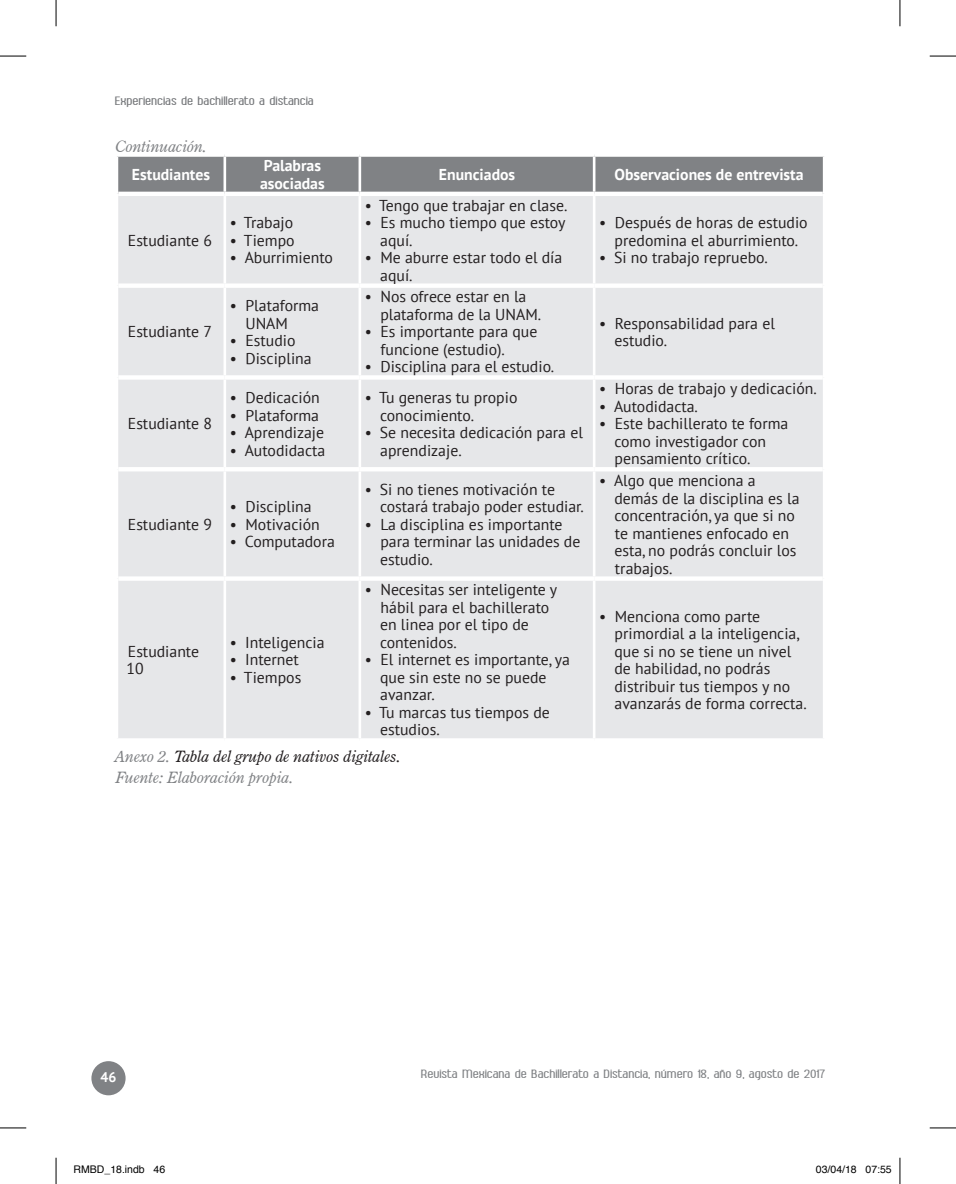
<style>
.page{position:relative;width:956px;height:1184px;background:#fff}
.page>*{position:absolute;margin:0;border:0;box-sizing:border-box;transform-origin:0 0}
.TABLA_TEXTO_IZQ{font:15.75px/17.5px "PT Sans";color:#231f20}
.TABLA_TITULO{font:700 15.75px/17.5px "PT Sans";color:#fff}
.FIGURA_TIT{font:italic 15.75px "Century Oldstyle BT";color:#231f20}
.FIGURA_TIT-2{font:italic 15.75px "Century Oldstyle BT";color:#808285}
.TEXTO1{font:italic 15.75px "Century Oldstyle BT";color:#808285}
.t1{font:700 14px "Ambrosia";color:#808285}
.t2{font:700 14px "Ambrosia";color:#76787b}
.t3{font:700 14px "PT Sans";color:#fff}
.t4{font:10.5px "Helvetica";color:#000}
.s1{color:#808285}
</style>
<div class="page">
<div style="left:91px;top:1060px;width:35px;height:34px;background:#808285;border-radius:50%"></div>
<div style="left:118px;top:157px;width:704px;height:34px;background:#808285"></div>
<div style="left:118px;top:196px;width:704px;height:542px;background:#e6e7e9"></div>
<hr style="left:223px;top:157px;width:3px;height:34px;background:#fff">
<hr style="left:358px;top:157px;width:3px;height:34px;background:#fff">
<hr style="left:592px;top:157px;width:3px;height:34px;background:#fff">
<hr style="left:223px;top:196px;width:3px;height:87px;background:#fff">
<hr style="left:358px;top:196px;width:3px;height:87px;background:#fff">
<hr style="left:592px;top:196px;width:3px;height:87px;background:#fff">
<hr style="left:223px;top:288px;width:3px;height:87px;background:#fff">
<hr style="left:358px;top:288px;width:3px;height:87px;background:#fff">
<hr style="left:592px;top:288px;width:3px;height:87px;background:#fff">
<hr style="left:223px;top:379px;width:3px;height:88px;background:#fff">
<hr style="left:358px;top:379px;width:3px;height:88px;background:#fff">
<hr style="left:592px;top:379px;width:3px;height:88px;background:#fff">
<hr style="left:223px;top:471px;width:3px;height:105px;background:#fff">
<hr style="left:358px;top:471px;width:3px;height:105px;background:#fff">
<hr style="left:592px;top:471px;width:3px;height:105px;background:#fff">
<hr style="left:223px;top:580px;width:3px;height:158px;background:#fff">
<hr style="left:358px;top:580px;width:3px;height:158px;background:#fff">
<hr style="left:592px;top:580px;width:3px;height:158px;background:#fff">
<div style="left:118px;top:283px;width:107px;height:5px;background:#fff"></div>
<div style="left:225px;top:283px;width:135px;height:5px;background:#fff"></div>
<div style="left:360px;top:283px;width:234px;height:5px;background:#fff"></div>
<div style="left:594px;top:283px;width:228px;height:5px;background:#fff"></div>
<hr style="left:118px;top:375px;width:107px;height:4px;background:#fff">
<hr style="left:225px;top:375px;width:135px;height:4px;background:#fff">
<hr style="left:360px;top:375px;width:234px;height:4px;background:#fff">
<hr style="left:594px;top:375px;width:228px;height:4px;background:#fff">
<hr style="left:118px;top:467px;width:107px;height:4px;background:#fff">
<hr style="left:225px;top:467px;width:135px;height:4px;background:#fff">
<hr style="left:360px;top:467px;width:234px;height:4px;background:#fff">
<hr style="left:594px;top:467px;width:228px;height:4px;background:#fff">
<hr style="left:118px;top:576px;width:107px;height:4px;background:#fff">
<hr style="left:225px;top:576px;width:135px;height:4px;background:#fff">
<hr style="left:360px;top:576px;width:234px;height:4px;background:#fff">
<hr style="left:594px;top:576px;width:228px;height:4px;background:#fff">
<svg style="left:0;top:56px;width:26px;height:1px"></svg>
<svg style="left:929px;top:56px;width:26px;height:1px"></svg>
<svg style="left:0;top:1127px;width:26px;height:1px"></svg>
<svg style="left:929px;top:1127px;width:26px;height:1px"></svg>
<svg style="left:56px;top:0;width:1px;height:26px"></svg>
<svg style="left:56px;top:1157px;width:1px;height:26px"></svg>
<svg style="left:899px;top:0;width:1px;height:26px"></svg>
<svg style="left:899px;top:1157px;width:1px;height:26px"></svg>
<p class="t2" style="left:116px;top:95px;width:200px">Experiencias de bachillerato a distancia</p>
<p class="TEXTO1" style="left:116px;top:137px;width:93px">Continuación.</p>
<p class="TABLA_TITULO" style="left:132px;top:165px;width:80px">Estudiantes</p>
<p class="TABLA_TITULO" style="left:260px;top:157px;width:66px">Palabras asociadas</p>
<p class="TABLA_TITULO" style="left:439px;top:165px;width:78px">Enunciados</p>
<p class="TABLA_TITULO" style="left:614px;top:165px;width:190px">Observaciones de entrevista</p>
<p class="TABLA_TEXTO_IZQ" style="left:128px;top:231px;width:85px">Estudiante 6</p>
<p class="TABLA_TEXTO_IZQ" style="left:128px;top:323px;width:85px">Estudiante 7</p>
<p class="TABLA_TEXTO_IZQ" style="left:128px;top:414px;width:85px">Estudiante 8</p>
<p class="TABLA_TEXTO_IZQ" style="left:128px;top:515px;width:85px">Estudiante 9</p>
<p class="TABLA_TEXTO_IZQ" style="left:230px;top:213px;width:65px">• Trabajo</p>
<p class="TABLA_TEXTO_IZQ" style="left:230px;top:231px;width:66px">• Tiempo</p>
<p class="TABLA_TEXTO_IZQ" style="left:230px;top:248px;width:105px">• Aburrimiento</p>
<p class="TABLA_TEXTO_IZQ" style="left:245px;top:296px;width:75px;text-indent:-16px">• Plataforma<br>UNAM</p>
<p class="TABLA_TEXTO_IZQ" style="left:230px;top:331px;width:67px">• Estudio</p>
<p class="TABLA_TEXTO_IZQ" style="left:230px;top:349px;width:83px">• Disciplina</p>
<p class="TABLA_TEXTO_IZQ" style="left:230px;top:388px;width:92px">• Dedicación</p>
<p class="TABLA_TEXTO_IZQ" style="left:230px;top:406px;width:91px">• Plataforma</p>
<p class="TABLA_TEXTO_IZQ" style="left:230px;top:423px;width:96px">• Aprendizaje</p>
<p class="TABLA_TEXTO_IZQ" style="left:230px;top:441px;width:97px">• Autodidacta</p>
<p class="TABLA_TEXTO_IZQ" style="left:230px;top:497px;width:83px">• Disciplina</p>
<p class="TABLA_TEXTO_IZQ" style="left:230px;top:515px;width:91px">• Motivación</p>
<p class="TABLA_TEXTO_IZQ" style="left:230px;top:532px;width:107px">• Computadora</p>
<p class="TABLA_TEXTO_IZQ" style="left:126px;top:641px;width:74px">Estudiante<br>10</p>
<p class="TABLA_TEXTO_IZQ" style="left:230px;top:633px;width:96px">• Inteligencia</p>
<p class="TABLA_TEXTO_IZQ" style="left:230px;top:650px;width:71px">• Internet</p>
<p class="TABLA_TEXTO_IZQ" style="left:230px;top:668px;width:73px">• Tiempos</p>
<p class="TABLA_TEXTO_IZQ" style="left:364px;top:196px;width:204px">• Tengo que trabajar en clase.</p>
<p class="TABLA_TEXTO_IZQ" style="left:380px;top:213px;width:187px;text-indent:-15px">• Es mucho tiempo que estoy aquí.</p>
<p class="TABLA_TEXTO_IZQ" style="left:380px;top:248px;width:184px;text-indent:-15px">• Me aburre estar todo el día aquí.</p>
<p class="TABLA_TEXTO_IZQ" style="left:380px;top:288px;width:162px;text-indent:-16px">• Nos ofrece estar en la plataforma de la UNAM.</p>
<p class="TABLA_TEXTO_IZQ" style="left:380px;top:323px;width:158px;text-indent:-16px">• Es importante para que funcione (estudio).</p>
<p class="TABLA_TEXTO_IZQ" style="left:364px;top:358px;width:191px">• Disciplina para el estudio.</p>
<p class="TABLA_TEXTO_IZQ" style="left:380px;top:388px;width:139px;text-indent:-15px">• Tu generas tu propio conocimiento.</p>
<p class="TABLA_TEXTO_IZQ" style="left:380px;top:423px;width:204px;text-indent:-15px">• Se necesita dedicación para el aprendizaje.</p>
<p class="TABLA_TEXTO_IZQ" style="left:380px;top:480px;width:205px;text-indent:-15px">• Si no tienes motivación te costará trabajo poder estudiar.</p>
<p class="TABLA_TEXTO_IZQ" style="left:380px;top:515px;width:202px;text-indent:-15px">• La disciplina es importante para terminar las unidades de estudio.</p>
<p class="TABLA_TEXTO_IZQ" style="left:380px;top:580px;width:178px;text-indent:-15px">• Necesitas ser inteligente y hábil para el bachillerato en linea por el tipo de contenidos.</p>
<p class="TABLA_TEXTO_IZQ" style="left:380px;top:650px;width:191px;text-indent:-15px">• El internet es importante, ya que sin este no se puede avanzar.</p>
<p class="TABLA_TEXTO_IZQ" style="left:380px;top:703px;width:171px;text-indent:-15px">• Tu marcas tus tiempos de estudios.</p>
<p class="FIGURA_TIT" style="left:115px;top:746px;width:287px"><span class="s1">Anexo 2.</span> Tabla del grupo de nativos digitales.</p>
<p class="FIGURA_TIT-2" style="left:116px;top:767px;width:179px">Fuente: Elaboración propia.</p>
<p class="TABLA_TEXTO_IZQ" style="left:599px;top:213px;width:210px;text-align:center">• Después de horas de estudio predomina el aburrimiento.</p>
<p class="TABLA_TEXTO_IZQ" style="left:599px;top:248px;width:170px">• Si no trabajo repruebo.</p>
<p class="TABLA_TEXTO_IZQ" style="left:614px;top:314px;width:162px;text-indent:-15px">• Responsabilidad para el estudio.</p>
<p class="TABLA_TEXTO_IZQ" style="left:599px;top:379px;width:219px">• Horas de trabajo y dedicación.</p>
<p class="TABLA_TEXTO_IZQ" style="left:599px;top:397px;width:100px">• Autodidacta.</p>
<p class="TABLA_TEXTO_IZQ" style="left:614px;top:414px;width:175px;text-indent:-15px">• Este bachillerato te forma como investigador con pensamiento crítico.</p>
<p class="TABLA_TEXTO_IZQ" style="left:614px;top:471px;width:187px;text-indent:-15px">• Algo que menciona a demás de la disciplina es la concentración, ya que si no te mantienes enfocado en esta, no podrás concluir los trabajos.</p>
<p class="TABLA_TEXTO_IZQ" style="left:614px;top:606px;width:194px;text-indent:-15px">• Menciona como parte primordial a la inteligencia, que si no se tiene un nivel de habilidad, no podrás distribuir tus tiempos y no avanzarás de forma correcta.</p>
<p class="t3" style="left:100px;top:1067px;width:17px">46</p>
<p class="t1" style="left:421px;top:1067px;width:405px">Revista Mexicana de Bachillerato a Distancia, número 18, año 9, agosto de 2017</p>
<p class="t4" style="left:74px;top:1161px;width:93px">RMBD_18.indb 46</p>
<p class="t4" style="left:815px;top:1161px;width:77px">03/04/18 07:55</p>
</div>
